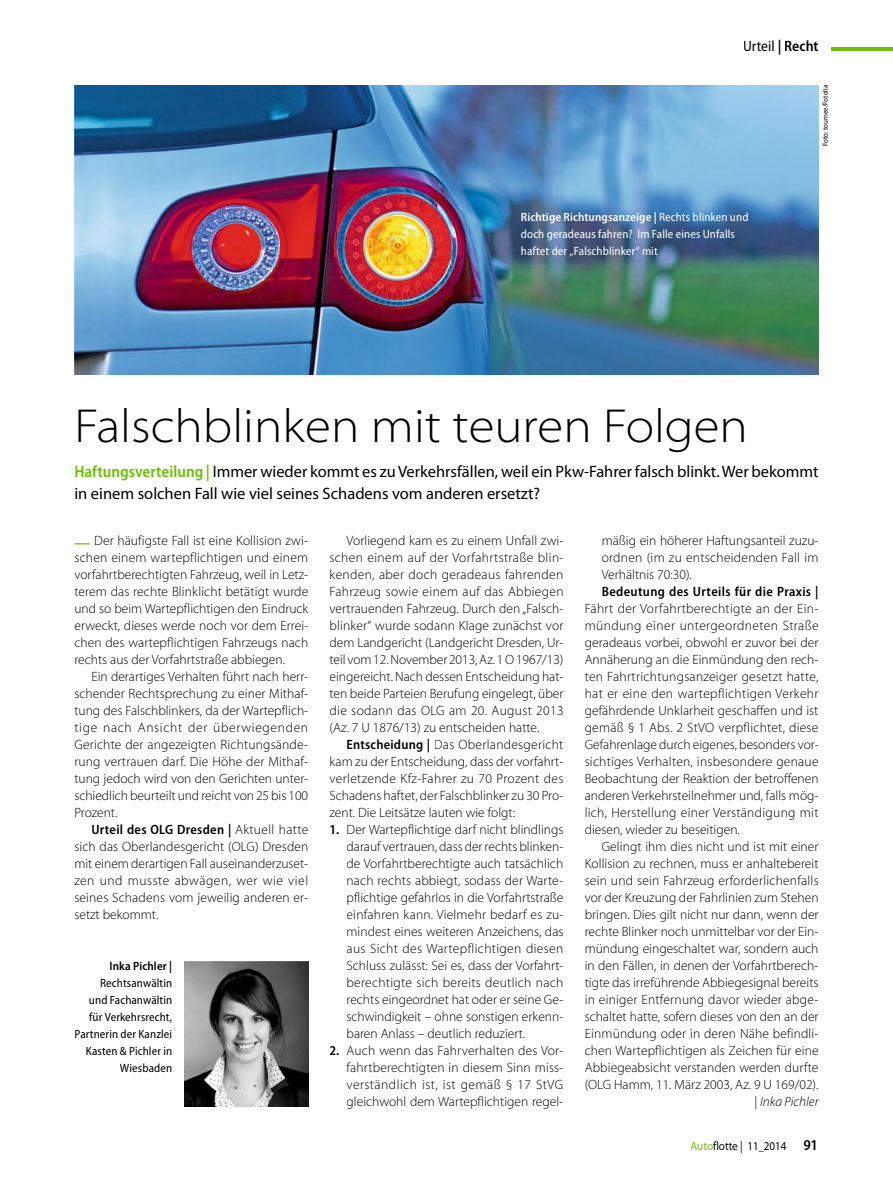
<style>
.page{position:relative;width:893px;height:1187px;background:#fff}
.page>*{position:absolute;margin:0;border:0;box-sizing:border-box;transform-origin:0 0}
.t1{font:300 semi-expanded 48px "Myriad Pro";color:#000}
.t2{font:16.5px/22.5px "Myriad Pro";color:#000}
.t3{font:semi-condensed 15px "Myriad Pro";color:#000}
.t4{font:300 13.5px/17px "Myriad Pro";color:#000;text-align:justify}
.t5{font:600 semi-condensed 13.5px "Myriad Pro";letter-spacing:.025em;color:#000}
.t6{font:semi-condensed 12px/17px "Myriad Pro";letter-spacing:.005em;color:#fff}
.t7{font:semi-condensed 12px/17px "Myriad Pro";letter-spacing:.01em;color:#000;text-align:right}
.t8{font:semi-expanded 12px "Myriad Pro";color:#000;scale:.85 1}
.t9{font:600 semi-condensed 12px "Myriad Pro";letter-spacing:.01em;color:#000}
.t10{font:semi-condensed 7.5px "Myriad Pro";color:#000}
.s1{font-weight:600}
.s2{font-weight:600;font-stretch:semi-condensed;color:#6bc000}
.s3{font-weight:600;font-size:15.75px;color:#6bc000}
.s4{font-weight:600;font-stretch:semi-condensed}
.s5{font-style:italic}
.s6{color:#6bc000}
.s7{font-weight:600;font-stretch:semi-condensed;font-size:15px}
</style>
<div class="page">
<img style="left:74px;top:85px;width:745px;height:289px">
<img style="left:185px;top:961px;width:123px;height:145px">
<hr style="left:831px;top:48px;width:62px;height:3px;background:#6bc000">
<p class="t3" style="left:743px;top:38px;width:77px">Urteil <span class="s1">| Recht</span></p>
<p class="t6" style="left:521px;top:209px;width:229px"><span class="s1">Richtige Richtungsanzeige |</span> Rechts blinken und doch geradeaus fahren? Im Falle eines Unfalls haftet der „Falschblinker“ mit</p>
<p class="t10" style="left:821px;top:146px;width:62px;rotate:-90deg">Foto: tournee/Fotolia</p>
<h1 class="t1" style="left:74px;top:399px;width:675px">Falschblinken mit teuren Folgen</h1>
<p class="t2" style="left:74px;top:459px;width:746px"><span class="s2">Haftungsverteilung |</span> Immer wieder kommt es zu Verkehrsfällen, weil ein Pkw-Fahrer falsch blinkt. Wer bekommt in einem solchen Fall wie viel seines Schadens vom anderen ersetzt?</p>
<p class="t4" style="left:74px;top:532px;width:235px"><span class="s3">—</span> Der häufigste Fall ist eine Kollision zwi&shy;schen einem wartepflichtigen und einem vorfahrtberechtigten Fahrzeug, weil in Letz&shy;terem das rechte Blinklicht betätigt wurde und so beim Wartepflichtigen den Eindruck erweckt, dieses werde noch vor dem Errei&shy;chen des wartepflichtigen Fahrzeugs nach rechts aus der Vorfahrtstraße abbiegen.</p>
<p class="t4" style="left:74px;top:668px;width:235px;text-indent:17px">Ein derartiges Verhalten führt nach herr&shy;schender Rechtsprechung zu einer Mithaf&shy;tung des Falschblinkers, da der Wartepflich&shy;tige nach Ansicht der überwiegenden Gerichte der angezeigten Richtungsände&shy;rung vertrauen darf. Die Höhe der Mithaf&shy;tung jedoch wird von den Gerichten unter&shy;schiedlich beurteilt und reicht von 25 bis 100<br>Prozent.</p>
<p class="t4" style="left:74px;top:821px;width:235px;text-indent:17px"><span class="s4">Urteil des OLG Dresden |</span> Aktuell hatte sich das Oberlandesgericht (OLG) Dresden mit einem derartigen Fall auseinanderzuset&shy;zen und musste abwägen, wer wie viel seines Schadens vom jeweilig anderen er&shy;setzt bekommt.</p>
<p class="t9" style="left:110px;top:959px;width:64px">Inka Pichler |</p>
<p class="t7" style="left:74px;top:974px;width:99px">Rechtsanwältin<br>und Fachanwältin für Verkehrsrecht,<br>Partnerin der Kanzlei<br>Kasten &amp; Pichler in<br>Wiesbaden</p>
<p class="t4" style="left:330px;top:532px;width:236px;text-indent:17px">Vorliegend kam es zu einem Unfall zwi&shy;schen einem auf der Vorfahrtstraße blin&shy;kenden, aber doch geradeaus fahrenden Fahrzeug sowie einem auf das Abbiegen vertrauenden Fahrzeug. Durch den „Falsch&shy;blinker“ wurde sodann Klage zunächst vor dem Landgericht (Landgericht Dresden, Ur&shy;teil vom 12. November 2013, Az. 1 O 1967/13) eingereicht. Nach dessen Entscheidung hat&shy;ten beide Parteien Berufung eingelegt, über die sodann das OLG am 20. August 2013 (Az. 7 U 1876/13) zu entscheiden hatte.</p>
<p class="t4" style="left:330px;top:736px;width:235px;text-indent:17px"><span class="s4">Entscheidung |</span> Das Oberlandesgericht kam zu der Entscheidung, dass der vorfahrt&shy;verletzende Kfz-Fahrer zu 70 Prozent des Schadens haftet, der Falschblinker zu 30 Pro&shy;zent. Die Leitsätze lauten wie folgt:</p>
<p class="t4" style="left:347px;top:821px;width:218px;text-indent:-17px"><span class="s4">1.</span> Der Wartepflichtige darf nicht blindlings darauf vertrauen, dass der rechts blinken&shy;de Vorfahrtberechtigte auch tatsächlich nach rechts abbiegt, sodass der Warte&shy;pflichtige gefahrlos in die Vorfahrtstraße einfahren kann. Vielmehr bedarf es zu&shy;mindest eines weiteren Anzeichens, das aus Sicht des Wartepflichtigen diesen Schluss zulässt: Sei es, dass der Vorfahrt&shy;berechtigte sich bereits deutlich nach rechts eingeordnet hat oder er seine Ge&shy;schwindigkeit – ohne sonstigen erkenn&shy;baren Anlass – deutlich reduziert.</p>
<p class="t4" style="left:347px;top:1042px;width:218px;text-indent:-17px"><span class="s4">2.</span> Auch wenn das Fahrverhalten des Vor&shy;fahrtberechtigten in diesem Sinn miss&shy;verständlich ist, ist gemäß § 17 StVG gleichwohl dem Wartepflichtigen regel-</p>
<p class="t4" style="left:602px;top:532px;width:218px">mäßig ein höherer Haftungsanteil zuzu&shy;ordnen (im zu entscheidenden Fall im Verhältnis 70:30).</p>
<p class="t5" style="left:602px;top:583px;width:218px">Bedeutung des Urteils für die Praxis |</p>
<p class="t4" style="left:585px;top:600px;width:236px">Fährt der Vorfahrtberechtigte an der Ein&shy;mündung einer untergeordneten Straße geradeaus vorbei, obwohl er zuvor bei der Annäherung an die Einmündung den rech&shy;ten Fahrtrichtungs anzeiger gesetzt hatte, hat er eine den wartepflichtigen Verkehr gefährdende Unklarheit geschaffen und ist gemäß § 1 Abs. 2 StVO verpflichtet, diese Gefahrenlage durch eigenes, besonders vor&shy;sichtiges Verhalten, insbesondere genaue Beobachtung der Reaktion der betroffenen anderen Verkehrsteilnehmer und, falls mög&shy;lich, Herstellung einer Verständigung mit diesen, wieder zu beseitigen.</p>
<p class="t4" style="left:585px;top:838px;width:235px;text-align:right">Gelingt ihm dies nicht und ist mit einer Kollision zu rechnen, muss er anhaltebereit sein und sein Fahrzeug erforderlichenfalls vor der Kreuzung der Fahrlinien zum Stehen bringen. Dies gilt nicht nur dann, wenn der rechte Blinker noch unmittelbar vor der Ein&shy;mündung eingeschaltet war, sondern auch in den Fällen, in denen der Vorfahrtberech&shy;tigte das irreführende Abbiegesignal bereits in einiger Entfernung davor wieder abge&shy;schaltet hatte, sofern dieses von den an der Einmündung oder in deren Nähe befindli&shy;chen Wartepflichtigen als Zeichen für eine Abbiegeabsicht verstanden werden durfte (OLG Hamm, 11. März 2003, Az. 9 U 169/02). | <span class="s5">Inka Pichler</span></p>
<p class="t8" style="left:691px;top:1139px;width:152px"><span class="s6">Auto</span>flotte | 11_2014 <span class="s7">91</span></p>
</div>
